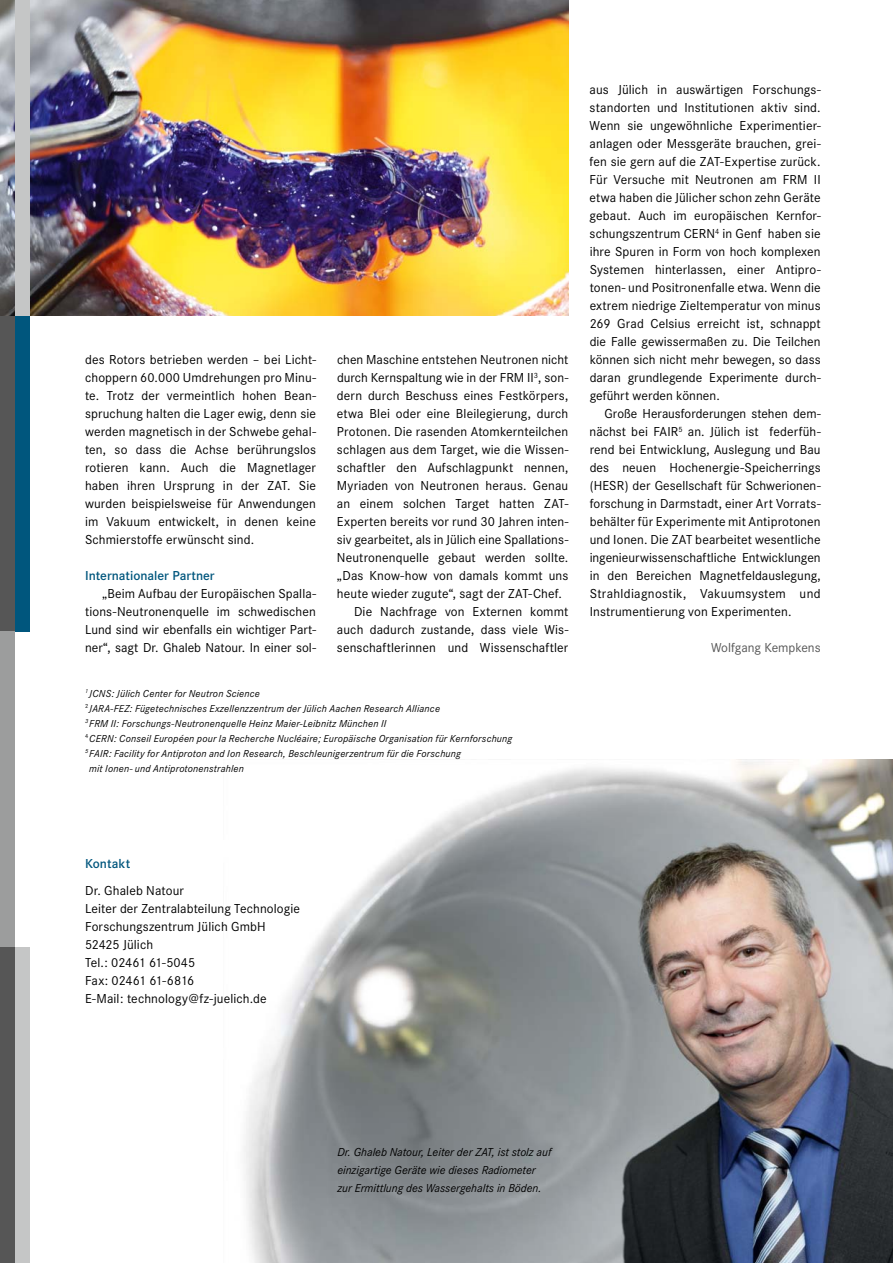
<style>
.page{position:relative;width:893px;height:1263px;background:#fff}
.page>*{position:absolute;margin:0;border:0;box-sizing:border-box;transform-origin:0 0}
.t1{font:13.5px/18px "Corporate S";letter-spacing:.01em;color:#000;text-align:justify}
.t2{font:600 13.5px "Corporate S";color:#00567d}
.t3{font:13.5px "Corporate S";color:#565656}
.t4{font:italic 12px/18px "Corporate S";color:#000}
.t5{font:italic 10.5px "Corporate S";letter-spacing:.015em;color:#000}
</style>
<div class="page">
<img style="left:244px;top:760px;width:649px;height:503px">
<img style="left:0;top:0;width:568px;height:315px">
<div style="left:0;top:316px;width:15px;height:315px;background:#565656"></div>
<div style="left:0;top:631px;width:15px;height:316px;background:#9c9d9d"></div>
<div style="left:0;top:947px;width:15px;height:316px;background:#565656"></div>
<div style="left:15px;top:0;width:15px;height:316px;background:#c5c6c6"></div>
<div style="left:15px;top:316px;width:15px;height:315px;background:#00567d"></div>
<div style="left:15px;top:947px;width:15px;height:316px;background:#c5c6c6"></div>
<p class="t1" style="left:85px;top:351px;width:233px">des Rotors betrieben werden – bei Licht&shy;choppern 60.000 Umdrehungen pro Minu&shy;te. Trotz der vermeintlich hohen Bean&shy;spruchung halten die Lager ewig, denn sie werden magnetisch in der Schwebe gehal&shy;ten, so dass die Achse berührungslos rotieren kann. Auch die Magnetlager haben ihren Ursprung in der ZAT. Sie wurden beispielsweise für Anwendungen im Vakuum entwickelt, in denen keine Schmierstoffe erwünscht sind.</p>
<p class="t2" style="left:85px;top:568px;width:131px">Internationaler Partner</p>
<p class="t1" style="left:85px;top:585px;width:233px;text-indent:17px">„Beim Aufbau der Europäischen Spalla&shy;tions-Neutronenquelle im schwedischen Lund sind wir ebenfalls ein wichtiger Part&shy;ner“, sagt Dr. Ghaleb Natour. In einer sol-</p>
<p class="t1" style="left:337px;top:351px;width:233px">chen Maschine entstehen Neutronen nicht</p>
<p class="t1" style="left:337px;top:369px;width:233px">durch Kernspaltung wie in der FRM II<sup>3</sup>, son-</p>
<p class="t1" style="left:337px;top:387px;width:233px">dern durch Beschuss eines Festkörpers,</p>
<p class="t1" style="left:337px;top:405px;width:233px">etwa Blei oder eine Bleilegierung, durch</p>
<p class="t1" style="left:337px;top:423px;width:233px">Protonen. Die rasenden Atomkernteilchen</p>
<p class="t1" style="left:337px;top:441px;width:233px">schlagen aus dem Target, wie die Wissen-</p>
<p class="t1" style="left:337px;top:459px;width:233px">schaftler den Aufschlagpunkt nennen,</p>
<p class="t1" style="left:337px;top:477px;width:233px">Myriaden von Neutronen heraus. Genau</p>
<p class="t1" style="left:337px;top:495px;width:233px">an einem solchen Target hatten ZAT-</p>
<p class="t1" style="left:337px;top:513px;width:233px">Experten bereits vor rund 30 Jahren inten-</p>
<p class="t1" style="left:337px;top:531px;width:233px">siv gearbeitet, als in Jülich eine Spallations-</p>
<p class="t1" style="left:337px;top:549px;width:233px">Neutronenquelle gebaut werden sollte.</p>
<p class="t1" style="left:337px;top:567px;width:233px">„Das Know-how von damals kommt uns</p>
<p class="t1" style="left:337px;top:585px;width:226px">heute wieder zugute“, sagt der ZAT-Chef.</p>
<p class="t1" style="left:354px;top:603px;width:216px">Die Nachfrage von Externen kommt</p>
<p class="t1" style="left:337px;top:621px;width:233px">auch dadurch zustande, dass viele Wis-</p>
<p class="t1" style="left:337px;top:639px;width:233px">senschaftlerinnen und Wissenschaftler</p>
<p class="t5" style="left:85px;top:687px;width:176px"><sup>1</sup> JCNS: Jülich Center for Neutron Science</p>
<p class="t5" style="left:85px;top:702px;width:357px"><sup>2</sup> JARA-FEZ: Fügetechnisches Exzellenzzentrum der Jülich Aachen Research Alliance</p>
<p class="t5" style="left:85px;top:717px;width:303px"><sup>3</sup> FRM II: Forschungs-Neutronenquelle Heinz Maier-Leibnitz München II</p>
<p class="t5" style="left:85px;top:732px;width:429px"><sup>4</sup>CERN: Conseil Européen pour la Recherche Nucléaire; Europäische Organisation für Kernforschung</p>
<p class="t5" style="left:85px;top:747px;width:378px"><sup>5</sup> FAIR: Facility for Antiproton and Ion Research, Beschleunigerzentrum für die Forschung</p>
<p class="t5" style="left:89px;top:762px;width:156px">mit Ionen- und Antiprotonenstrahlen</p>
<p class="t1" style="left:590px;top:81px;width:233px">aus Jülich in auswärtigen Forschungs&shy;standorten und Institutionen aktiv sind.<br>Wenn sie ungewöhnliche Experimentier&shy;anlagen oder Messgeräte brauchen, grei&shy;fen sie gern auf die ZAT-Expertise zurück.<br>Für Versuche mit Neutronen am FRM II etwa haben die Jülicher schon zehn Geräte gebaut. Auch im europäischen Kernfor&shy;schungszentrum CERN<sup>4</sup> in Genf haben sie ihre Spuren in Form von hoch komplexen Systemen hinterlassen, einer Antipro&shy;tonen- und Positronenfalle etwa. Wenn die extrem niedrige Zieltemperatur von minus 269 Grad Celsius erreicht ist, schnappt die Falle gewissermaßen zu. Die Teilchen können sich nicht mehr bewegen, so dass daran grundlegende Experimente durch&shy;geführt werden können.</p>
<p class="t1" style="left:590px;top:405px;width:233px;text-indent:15px">Große Herausforderungen stehen dem&shy;nächst bei FAIR<sup>5</sup> an. Jülich ist federfüh&shy;rend bei Entwicklung, Auslegung und Bau des neuen Hochenergie-Speicherrings (HESR) der Gesellschaft für Schwerionen&shy;forschung in Darmstadt, einer Art Vorrats&shy;behälter für Experimente mit Antiprotonen und Ionen. Die ZAT bearbeitet wesentliche ingenieurwissenschaftliche Entwicklungen in den Bereichen Magnetfeldauslegung, Strahldiagnostik, Vakuumsystem und Instrumentierung von Experimenten.</p>
<p class="t3" style="left:711px;top:640px;width:111px">Wolfgang Kempkens</p>
<p class="t2" style="left:85px;top:856px;width:47px">Kontakt</p>
<p class="t1" style="left:85px;top:882px;width:217px;text-align:left">Dr. Ghaleb Natour<br>Leiter der Zentralabteilung Technologie<br>Forschungszentrum Jülich GmbH<br>52425 Jülich<br>Tel.: 02461 61-5045<br>Fax: 02461 61-6816<br>E-Mail: technology@fz-juelich.de</p>
<p class="t4" style="left:337px;top:1143px;width:216px">Dr. Ghaleb Natour, Leiter der ZAT, ist stolz auf einzigartige Geräte wie dieses Radiometer zur Ermittlung des Wassergehalts in Böden.</p>
</div>
